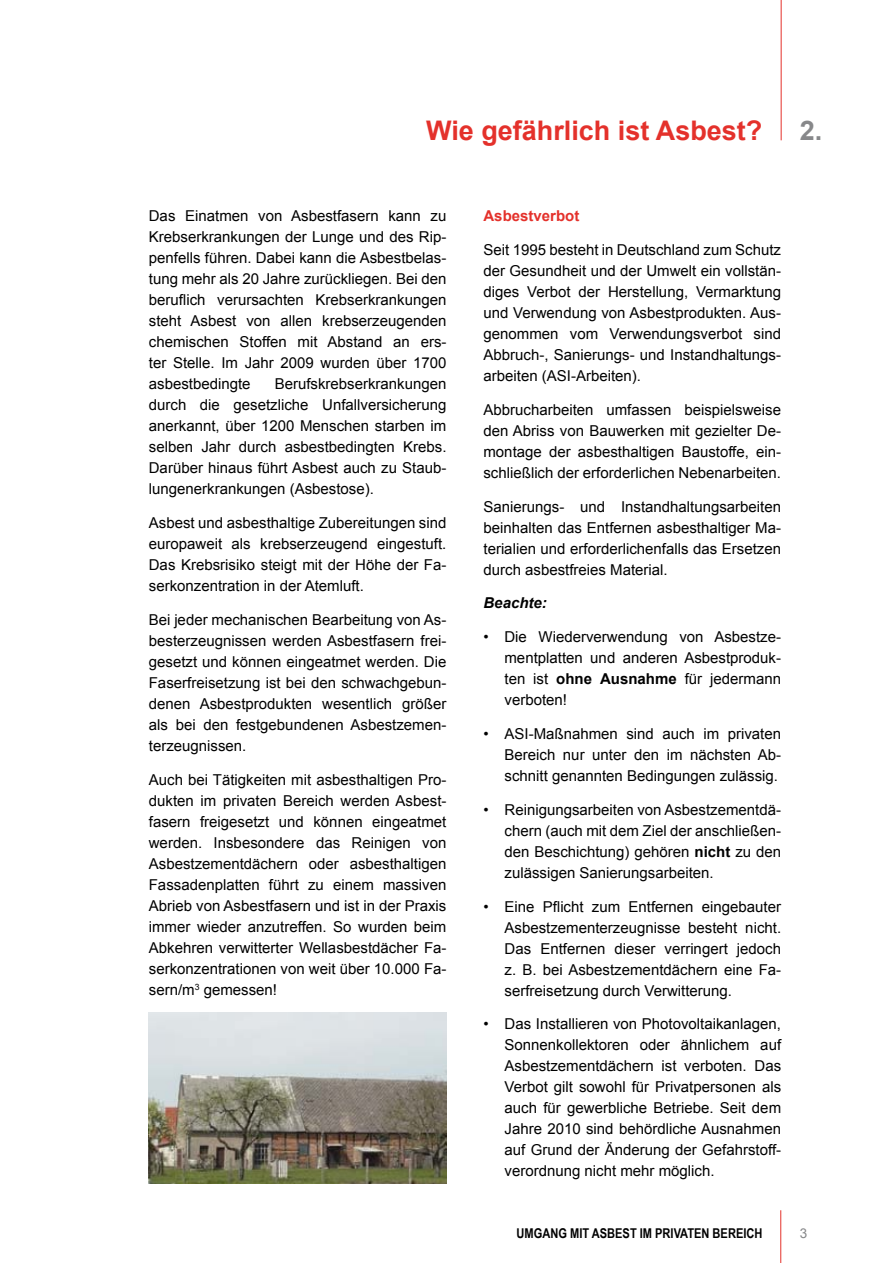
<style>
.page{position:relative;width:893px;height:1263px;background:#fff}
.page>*{position:absolute;margin:0;border:0;box-sizing:border-box;transform-origin:0 0}
.t1{font:700 27px "Arial";color:#e4312b}
.t2{font:700 27px "Arial";color:#87888a}
.t3{font:15px/21px "Arial";color:#000;text-align:justify}
.t4{font:700 15px "Arial";color:#e4312b}
.t5{font:italic 700 15px "Arial";color:#000}
.t6{font:700 13.5px "Arial Narrow";color:#000}
.t7{font:13.5px "Arial";color:#87888a}
.s1{font-weight:700}
</style>
<div class="page">
<hr style="left:780px;top:1210px;width:1px;height:53px;background:#e4312b">
<hr style="left:781px;top:0;width:1px;height:140px;background:#e4312b">
<img style="left:149px;top:1013px;width:297px;height:171px">
<h1 class="t1" style="left:426px;top:113px;width:338px">Wie gefährlich ist Asbest?</h1>
<h1 class="t2" style="left:800px;top:113px;width:24px">2.</h1>
<p class="t3" style="left:149px;top:206px;width:299px">Das Einatmen von Asbestfasern kann zu Krebserkrankungen der Lunge und des Rip&shy;penfells führen. Dabei kann die Asbestbelas&shy;tung mehr als 20 Jahre zurückliegen. Bei den beruflich verursachten Krebserkrankungen steht Asbest von allen krebserzeugenden chemischen Stoffen mit Abstand an ers&shy;ter Stelle. Im Jahr 2009 wurden über 1700 asbestbedingte</p>
<p class="t3" style="left:149px;top:374px;width:299px;text-indent:126px">Berufskrebserkrankungen durch die gesetzliche Unfallversicherung anerkannt, über 1200 Menschen starben im selben Jahr durch asbestbedingten Krebs.<br>Darüber hinaus führt Asbest auch zu Staub&shy;lungenerkrankungen (Asbestose).</p>
<p class="t3" style="left:149px;top:513px;width:299px">Asbest und asbesthaltige Zubereitungen sind europaweit als krebserzeugend eingestuft.<br>Das Krebsrisiko steigt mit der Höhe der Fa&shy;serkonzentration in der Atemluft.</p>
<p class="t3" style="left:149px;top:609px;width:299px">Bei jeder mechanischen Bearbeitung von As&shy;besterzeugnissen werden Asbestfasern frei&shy;gesetzt und können eingeatmet werden. Die Faserfreisetzung ist bei den schwachgebun&shy;denen Asbestprodukten wesentlich größer als bei den festgebundenen Asbestzemen&shy;terzeugnissen.</p>
<p class="t3" style="left:149px;top:769px;width:299px">Auch bei Tätigkeiten mit asbesthaltigen Pro&shy;dukten im privaten Bereich werden Asbest&shy;fasern freigesetzt und können eingeatmet werden. Insbesondere das Reinigen von Asbestzementdächern oder asbesthaltigen Fassadenplatten führt zu einem massiven Abrieb von Asbestfasern und ist in der Praxis immer wieder anzutreffen. So wurden beim Abkehren verwitterter Wellasbestdächer Fa&shy;serkonzentrationen von weit über 10.000 Fa&shy;sern/m<sup>3</sup> gemessen!</p>
<p class="t4" style="left:483px;top:206px;width:97px">Asbestverbot</p>
<p class="t3" style="left:483px;top:240px;width:299px">Seit 1995 besteht in Deutschland zum Schutz der Gesundheit und der Umwelt ein vollstän&shy;diges Verbot der Herstellung, Vermarktung und Verwendung von Asbestprodukten. Aus&shy;genommen vom Verwendungsverbot sind Abbruch-, Sanierungs- und Instandhaltungs&shy;arbeiten (ASI-Arbeiten).</p>
<p class="t3" style="left:483px;top:399px;width:299px">Abbrucharbeiten umfassen beispielsweise den Abriss von Bauwerken mit gezielter De&shy;montage der asbesthaltigen Baustoffe, ein&shy;schließlich der erforderlichen Nebenarbeiten.</p>
<p class="t3" style="left:483px;top:496px;width:299px">Sanierungs- und Instandhaltungsarbeiten beinhalten das Entfernen asbesthaltiger Ma&shy;terialien und erforderlichenfalls das Ersetzen durch asbestfreies Material.</p>
<p class="t5" style="left:483px;top:593px;width:65px">Beachte:</p>
<p class="t3" style="left:504px;top:627px;width:278px;text-indent:-21px">• Die Wiederverwendung von Asbestze&shy;mentplatten und anderen Asbestproduk&shy;ten ist <span class="s1">ohne Ausnahme</span> für jedermann verboten!</p>
<p class="t3" style="left:504px;top:723px;width:278px;text-indent:-21px">• ASI-Maßnahmen sind auch im privaten Bereich nur unter den im nächsten Ab&shy;schnitt genannten Bedingungen zulässig.</p>
<p class="t3" style="left:504px;top:799px;width:278px;text-indent:-21px">• Reinigungsarbeiten von Asbestzementdä&shy;chern (auch mit dem Ziel der anschließen&shy;den Beschichtung) gehören <span class="s1">nicht</span> zu den zulässigen Sanierungsarbeiten.</p>
<p class="t3" style="left:504px;top:896px;width:278px;text-indent:-21px">• Eine Pflicht zum Entfernen eingebauter Asbestzementerzeugnisse besteht nicht.<br>Das Entfernen dieser verringert jedoch z. B. bei Asbestzementdächern eine Fa&shy;serfreisetzung durch Verwitterung.</p>
<p class="t3" style="left:504px;top:1014px;width:278px;text-indent:-21px">• Das Installieren von Photovoltaikanlagen, Sonnenkollektoren oder ähnlichem auf Asbestzementdächern ist verboten. Das Verbot gilt sowohl für Privatpersonen als auch für gewerbliche Betriebe. Seit dem Jahre 2010 sind behördliche Ausnahmen auf Grund der Änderung der Gefahrstoff&shy;verordnung nicht mehr möglich.</p>
<p class="t6" style="left:517px;top:1223px;width:247px">UMGANG MIT ASBEST IM PRIVATEN BEREICH</p>
<p class="t7" style="left:800px;top:1224px;width:9px">3</p>
</div>
